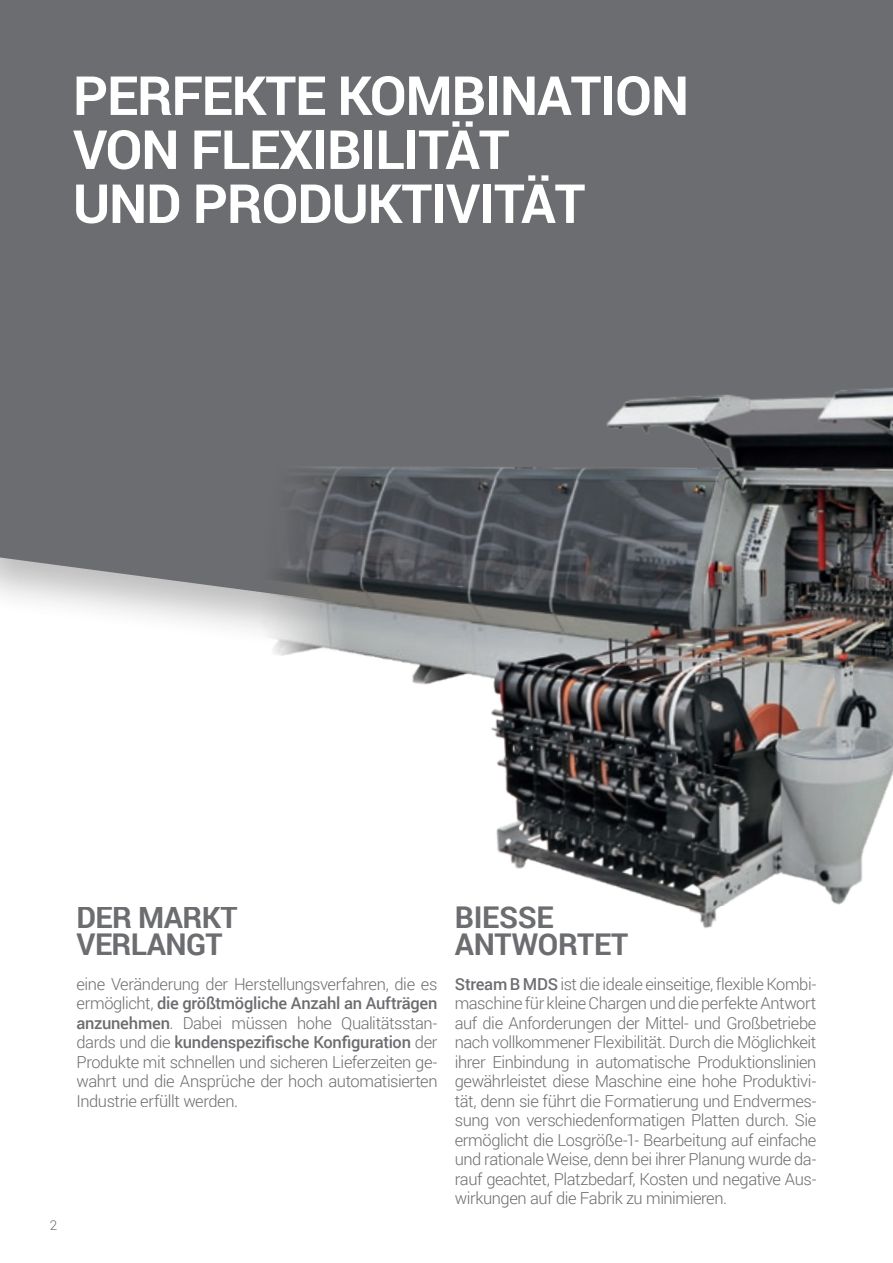
<style>
.page{position:relative;width:893px;height:1263px;background:#fff}
.page>*{position:absolute;margin:0;border:0;box-sizing:border-box;transform-origin:0 0}
.t1{font:700 54px "Roboto";letter-spacing:-.02em;color:#fff}
.t2{font:700 30px/27px "Roboto";letter-spacing:-.015em;color:#6c6d70}
.t3{font:300 16.5px/19.5px "Roboto";letter-spacing:-.025em;color:#6c6d70;text-align:justify}
.t4{font:300 13.5px "Roboto";color:#6c6d70}
.s1{font-weight:500}
</style>
<div class="page">
<div style="left:0;top:0;width:893px;height:629px;background:#6c6d70"></div>
<img style="left:256px;top:346px;width:637px;height:582px">
<p class="t1" style="left:73px;top:58px;width:618px">PERFEKTE KOMBINATION</p>
<p class="t1" style="left:73px;top:112px;width:438px">VON FLEXIBILITÄT</p>
<p class="t1" style="left:73px;top:166px;width:514px">UND PRODUKTIVITÄT</p>
<p class="t4" style="left:50px;top:1215px;width:9px">2</p>
<h2 class="t2" style="left:77px;top:903px;width:163px">DER MARKT<br>VERLANGT</h2>
<p class="t3" style="left:77px;top:973px;width:362px">eine Veränderung der Herstellungsverfahren, die es ermöglicht, <span class="s1">die größtmögliche Anzahl an Aufträgen anzunehmen</span>. Dabei müssen hohe Qualitätsstan&shy;dards und die <span class="s1">kundenspezifische Konfiguration</span> der Produkte mit schnellen und sicheren Lieferzeiten ge&shy;wahrt und die Ansprüche der hoch automatisierten Industrie erfüllt werden.</p>
<h2 class="t2" style="left:455px;top:903px;width:175px">BIESSE<br>ANTWORTET</h2>
<p class="t3" style="left:455px;top:973px;width:363px"><span class="s1">Stream B MDS</span> ist die ideale einseitige, flexible Kombi&shy;maschine für kleine Chargen und die perfekte Antwort auf die Anforderungen der Mittel- und Großbetriebe nach vollkommener Flexibilität. Durch die Möglichkeit ihrer Einbindung in automatische Produktionslinien gewährleistet diese Maschine eine hohe Produktivi&shy;tät, denn sie führt die Formatierung und Endvermes&shy;sung von verschiedenformatigen Platten durch. Sie ermöglicht die Losgröße-1- Bearbeitung auf einfache und rationale Weise, denn bei ihrer Planung wurde da&shy;rauf geachtet, Platzbedarf, Kosten und negative Aus&shy;wirkungen auf die Fabrik zu minimieren.</p>
</div>
